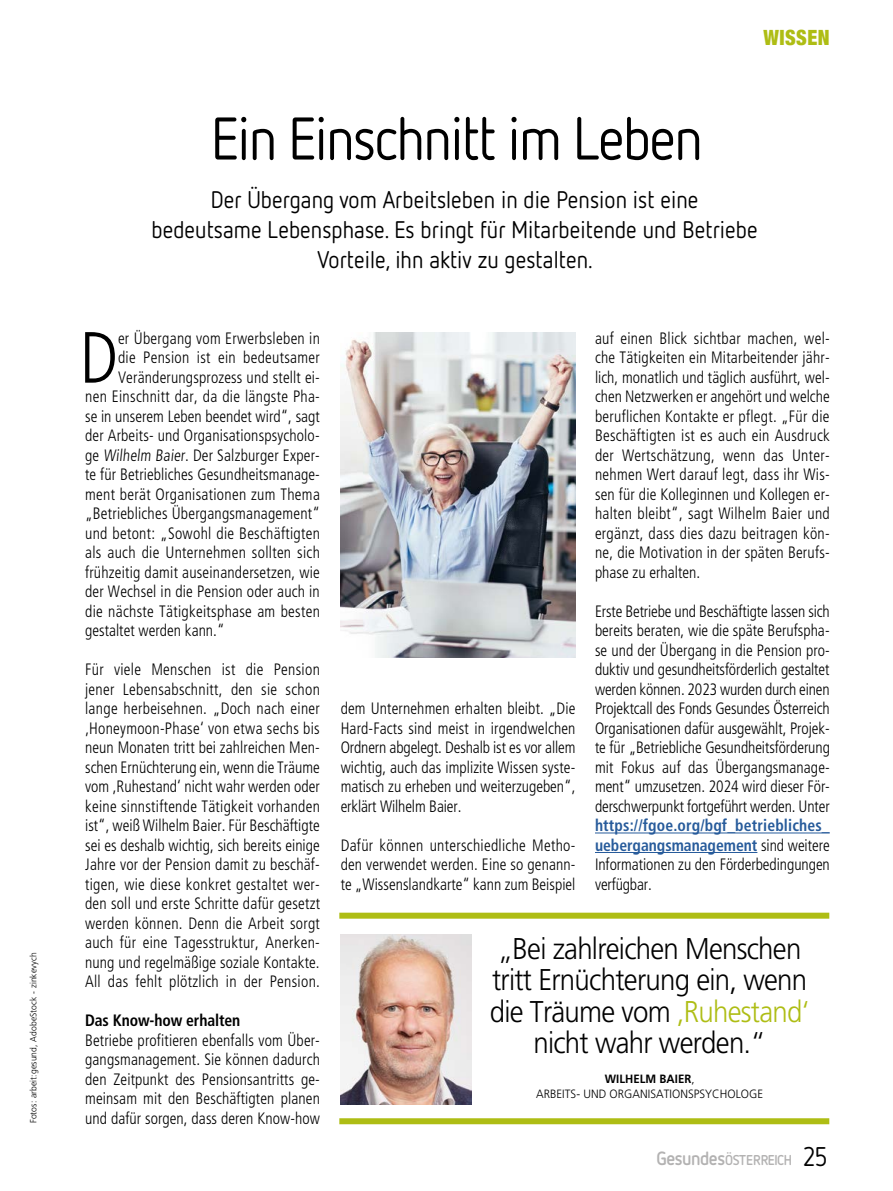
<style>
.page{position:relative;width:893px;height:1191px;background:#fff}
.page>*{position:absolute;margin:0;border:0;box-sizing:border-box;transform-origin:0 0}
.P_INITIAL_3{font:300 condensed 72.3px "Frutiger";color:#000;scale:.95 1}
.H1_TITEL62{font:60px "Netto OT";letter-spacing:-.025em;color:#000;scale:.95 1}
.t1{font:300 30px/31.5px "Frutiger";letter-spacing:-.025em;color:#000;text-align:center;scale:.92 1}
.H2_VORSPANN_REGULAR{font:24px/30px "Netto OT";letter-spacing:.005em;color:#000;text-align:center;scale:.95 1}
.t2{font:900 condensed 21px "Helvetica Neue";letter-spacing:.025em;color:#aebd14;scale:.95 1}
.P_LT_STORY{font:300 condensed 16.5px/19.5px "Frutiger";letter-spacing:.005em;color:#000;text-align:justify;scale:.95 1}
.P_INITIAL_3-2{font:300 condensed 16.5px "Frutiger";letter-spacing:.015em;color:#000;scale:.95 1}
.P_LT_STORY-2{font:700 condensed 16.5px "Frutiger";letter-spacing:-.005em;color:#000;scale:.95 1}
.t3{font:700 14.25px "Netto OT";letter-spacing:-.025em;color:#b3b2b2;scale:.95 1}
.t4{font:300 12px "Frutiger";letter-spacing:.005em;color:#000;scale:.95 1}
.t5{font:700 12px "Frutiger";letter-spacing:.005em;color:#000;scale:.95 1}
.t6{font:300 9px "Frutiger";letter-spacing:.015em;color:#000;scale:.95 1}
.s1{font-weight:700;color:#275b9b}
.s2{color:#aebd14}
.s3{font-weight:300}
.s4{font-size:19.05px}
.s5{font-weight:400;font-size:27px;color:#000}
</style>
<div class="page">
<hr style="left:595px;top:832px;width:235px;height:1px;background:#275b9b">
<hr style="left:595px;top:852px;width:162px;height:1px;background:#275b9b">
<div style="left:339px;top:912px;width:490px;height:6px;background:#aebd14"></div>
<div style="left:339px;top:1118px;width:490px;height:6px;background:#aebd14"></div>
<img style="left:341px;top:934px;width:131px;height:170px">
<img style="left:341px;top:332px;width:234px;height:325px">
<p class="t6" style="left:28px;top:1123px;width:181px;rotate:-90deg">Fotos: arbeit:gesund, AdobeStock - zinkevych</p>
<h1 class="H1_TITEL62" style="left:211px;top:101px;width:519px">Ein Einschnitt im Leben</h1>
<p class="t2" style="left:763px;top:20px;width:71px">WISSEN</p>
<h2 class="H2_VORSPANN_REGULAR" style="left:152px;top:184px;width:639px">Der Übergang vom Arbeitsleben in die Pension ist eine<br>bedeutsame Lebensphase. Es bringt für Mitarbeitende und Betriebe<br>Vorteile, ihn aktiv zu gestalten.</h2>
<p class="P_INITIAL_3" style="left:80px;top:317px;width:42px">D</p>
<p class="P_INITIAL_3-2" style="left:118px;top:328px;width:214px">er Übergang vom Erwerbsleben in</p>
<p class="P_INITIAL_3-2" style="left:118px;top:348px;width:214px">die Pension ist ein bedeutsamer</p>
<p class="P_INITIAL_3-2" style="left:118px;top:367px;width:214px">Veränderungsprozess und stellt ei-</p>
<p class="P_INITIAL_3-2" style="left:85px;top:387px;width:249px">nen Einschnitt dar, da die längste Pha-</p>
<p class="P_INITIAL_3-2" style="left:85px;top:406px;width:249px">se in unserem Leben beendet wird“, sagt</p>
<p class="P_INITIAL_3-2" style="left:85px;top:426px;width:249px">der Arbeits- und Organisationspsycholo-</p>
<p class="P_INITIAL_3-2" style="left:85px;top:445px;width:249px">ge Wilhelm Baier. Der Salzburger Exper-</p>
<p class="P_INITIAL_3-2" style="left:85px;top:465px;width:249px">te für Betriebliches Gesundheitsmanage-</p>
<p class="P_INITIAL_3-2" style="left:85px;top:484px;width:249px">ment berät Organisationen zum Thema</p>
<p class="P_INITIAL_3-2" style="left:85px;top:504px;width:249px">„Betriebliches Übergangsmanagement“</p>
<p class="P_INITIAL_3-2" style="left:85px;top:523px;width:249px">und betont: „Sowohl die Beschäftigten</p>
<p class="P_INITIAL_3-2" style="left:85px;top:543px;width:249px">als auch die Unternehmen sollten sich</p>
<p class="P_INITIAL_3-2" style="left:85px;top:562px;width:249px">frühzeitig damit auseinandersetzen, wie</p>
<p class="P_INITIAL_3-2" style="left:85px;top:582px;width:249px">der Wechsel in die Pension oder auch in</p>
<p class="P_INITIAL_3-2" style="left:85px;top:601px;width:249px">die nächste Tätigkeitsphase am besten</p>
<p class="P_INITIAL_3-2" style="left:85px;top:621px;width:148px">gestaltet werden kann.“</p>
<p class="P_LT_STORY" style="left:85px;top:660px;width:249px">Für viele Menschen ist die Pension jener Lebensabschnitt, den sie schon lange herbeisehnen. „Doch nach einer ‚Honeymoon-Phase‘ von etwa sechs bis neun Monaten tritt bei zahlreichen Men&shy;schen Ernüchterung ein, wenn die Träume vom ,Ruhestand‘ nicht wahr werden oder keine sinnstiftende Tätigkeit vorhanden ist“, weiß Wilhelm Baier. Für Beschäftigte sei es deshalb wichtig, sich bereits einige Jahre vor der Pension damit zu beschäf&shy;tigen, wie diese konkret gestaltet wer&shy;den soll und erste Schritte dafür gesetzt werden können. Denn die Arbeit sorgt auch für eine Tagesstruktur, Anerken&shy;nung und regelmäßige soziale Kontakte.<br>All das fehlt plötzlich in der Pension.</p>
<p class="P_LT_STORY-2" style="left:85px;top:1011px;width:165px">Das Know-how erhalten</p>
<p class="P_LT_STORY" style="left:85px;top:1030px;width:249px">Betriebe profitieren ebenfalls vom Über&shy;gangsmanagement. Sie können dadurch den Zeitpunkt des Pensionsantritts ge&shy;meinsam mit den Beschäftigten planen und dafür sorgen, dass deren Know-how</p>
<p class="P_LT_STORY" style="left:341px;top:699px;width:249px">dem Unternehmen erhalten bleibt. „Die Hard-Facts sind meist in irgendwelchen Ordnern abgelegt. Deshalb ist es vor allem wichtig, auch das implizite Wissen syste&shy;matisch zu erheben und weiterzugeben“, erklärt Wilhelm Baier.</p>
<p class="P_LT_STORY" style="left:341px;top:835px;width:249px">Dafür können unterschiedliche Metho&shy;den verwendet werden. Eine so genann&shy;te „Wissenslandkarte“ kann zum Beispiel</p>
<p class="P_LT_STORY" style="left:595px;top:328px;width:249px">auf einen Blick sichtbar machen, wel&shy;che Tätigkeiten ein Mitarbeitender jähr&shy;lich, monatlich und täglich ausführt, wel&shy;chen Netzwerken er angehört und welche beruflichen Kontakte er pflegt. „Für die Beschäftigten ist es auch ein Ausdruck der Wertschätzung, wenn das Unter&shy;nehmen Wert darauf legt, dass ihr Wis&shy;sen für die Kolleginnen und Kollegen er&shy;halten bleibt“, sagt Wilhelm Baier und ergänzt, dass dies dazu beitragen kön&shy;ne, die Motivation in der späten Berufs&shy;phase zu erhalten.</p>
<p class="P_LT_STORY" style="left:595px;top:601px;width:249px">Erste Betriebe und Beschäftigte lassen sich bereits beraten, wie die späte Berufspha&shy;se und der Übergang in die Pension pro&shy;duktiv und gesundheitsförderlich gestaltet werden können. 2023 wurden durch einen Projektcall des Fonds Gesundes Österreich Organisationen dafür ausgewählt, Projek&shy;te für „Betriebliche Gesundheitsförderung mit Fokus auf das Übergangsmanage&shy;ment“ umzusetzen. 2024 wird dieser För&shy;derschwerpunkt fortgeführt werden. Unter <span class="s1">https://fgoe.org/bgf_betriebliches_ uebergangsmanagement</span> sind weitere Informationen zu den Förderbedingungen verfügbar.</p>
<p class="t1" style="left:490px;top:932px;width:349px">„Bei zahlreichen Menschen tritt Ernüchterung ein, wenn die Träume vom <span class="s2">,Ruhestand‘ </span>nicht wahr werden.“</p>
<p class="t5" style="left:605px;top:1072px;width:96px">WILHELM BAIER<span class="s3">,</span></p>
<p class="t4" style="left:536px;top:1087px;width:241px">ARBEITS- UND ORGANISATIONSPSYCHOLOGE</p>
<p class="t3" style="left:657px;top:1151px;width:181px"><span class="s4">Gesundes</span>ÖSTERREICH <span class="s5">25</span></p>
</div>
